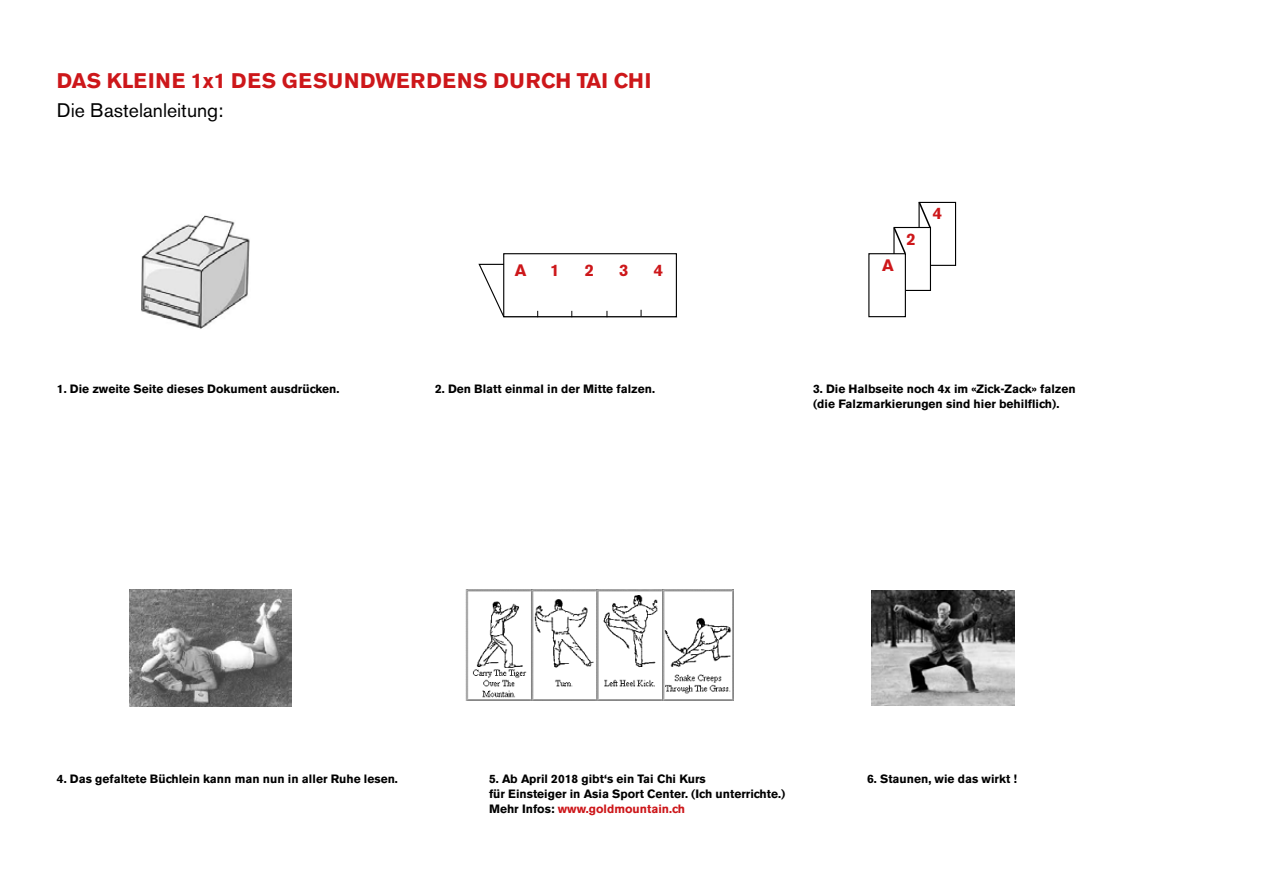
<style>
.page{position:relative;width:1263px;height:893px;background:#fff}
.page>*{position:absolute;margin:0;border:0;box-sizing:border-box;transform-origin:0 0}
.t1{font:700 21px "Akzidenz Grotesk BE";letter-spacing:.04em;color:#cd171a}
.t2{font:19.5px "Akzidenz Grotesk BE";color:#000}
.t3{font:700 16.5px "Akzidenz Grotesk BE";color:#cd171a}
.t4{font:700 12px/15px "Akzidenz Grotesk BE";color:#000}
.s1{color:#cd171a}
</style>
<div class="page">
<img style="left:141px;top:215px;width:109px;height:114px">
<div style="left:503px;top:253px;width:174px;height:64px;border:1px solid #000"></div>
<svg style="left:478px;top:263px;width:200px;height:55px"></svg>
<div style="left:918px;top:202px;width:38px;height:64px;border:1px solid #000"></div>
<div style="left:894px;top:227px;width:36px;height:63px;background:#fff"></div>
<div style="left:893px;top:227px;width:38px;height:64px;border:1px solid #000"></div>
<div style="left:869px;top:254px;width:36px;height:63px;background:#fff"></div>
<div style="left:868px;top:253px;width:38px;height:64px;border:1px solid #000"></div>
<svg style="left:892px;top:226px;width:15px;height:29px"></svg>
<svg style="left:917px;top:201px;width:15px;height:28px"></svg>
<img style="left:129px;top:589px;width:163px;height:118px">
<img style="left:465px;top:589px;width:268px;height:111px">
<img style="left:871px;top:590px;width:143px;height:115px">
<h1 class="t1" style="left:57px;top:69px;width:596px">DAS KLEINE 1x1 DES GESUNDWERDENS DURCH TAI CHI</h1>
<h2 class="t2" style="left:57px;top:99px;width:168px">Die Bastelanleitung:</h2>
<h3 class="t3" style="left:515px;top:261px;width:13px">A</h3>
<h3 class="t3" style="left:550px;top:261px;width:11px">1</h3>
<h3 class="t3" style="left:585px;top:261px;width:11px">2</h3>
<h3 class="t3" style="left:619px;top:261px;width:11px">3</h3>
<h3 class="t3" style="left:654px;top:261px;width:11px">4</h3>
<h3 class="t3" style="left:882px;top:256px;width:13px">A</h3>
<h3 class="t3" style="left:906px;top:229px;width:11px">2</h3>
<h3 class="t3" style="left:933px;top:203px;width:11px">4</h3>
<p class="t4" style="left:57px;top:381px;width:284px">1. Die zweite Seite dieses Dokument ausdrücken.</p>
<p class="t4" style="left:435px;top:381px;width:221px">2. Den Blatt einmal in der Mitte falzen.</p>
<p class="t4" style="left:813px;top:381px;width:264px">3. Die Halbseite noch 4x im «Zick-Zack» falzen (die Falzmarkierungen sind hier behilflich).</p>
<p class="t4" style="left:57px;top:771px;width:342px">4. Das gefaltete Büchlein kann man nun in aller Ruhe lesen.</p>
<p class="t4" style="left:489px;top:771px;width:218px">5. Ab April 2018 gibt‘s ein Tai Chi Kurs</p>
<p class="t4" style="left:867px;top:771px;width:151px">6. Staunen, wie das wirkt !</p>
<p class="t4" style="left:489px;top:786px;width:298px">für Einsteiger in Asia Sport Center. (Ich unterrichte.)<br>Mehr Infos: <span class="s1">www.goldmountain.ch</span></p>
</div>
